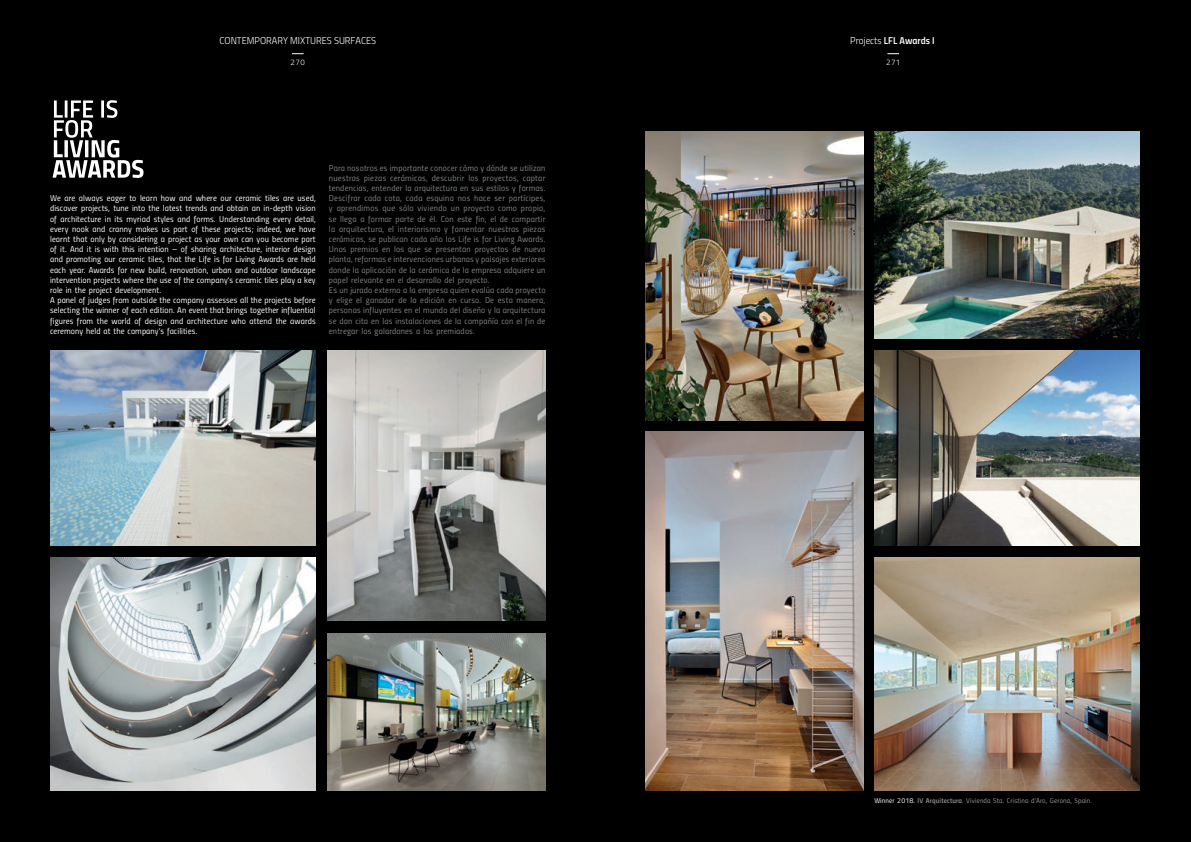
<style>
.page{position:relative;width:1191px;height:842px;background:#000}
.page>*{position:absolute;margin:0;border:0;box-sizing:border-box;transform-origin:0 0}
.t1{font:10px "Titillium Light Upright";color:#fff}
.t2{font:10px "Titillium Semibold Upright";color:#fff}
.t3{font:8.5px/10.2px "Titillium Regular Upright";letter-spacing:.02em;color:#808285}
.t4{font:8.5px/10.2px "Titillium Regular Upright";letter-spacing:.01em;color:#fff}
.t5{font:8px "Titillium Light Upright";letter-spacing:.06em;color:#fff}
.t6{font:7px "Titillium Regular Upright";letter-spacing:.02em;color:#939598}
.s1{font-family:"Titillium Light Upright"}
.s2{color:#fff}
.s3{font-family:"Titillium Semibold Upright"}
</style>
<div class="page">
<svg style="left:887px;top:54px;width:12px;height:1px"></svg>
<img style="left:50px;top:350px;width:266px;height:196px">
<img style="left:874px;top:132px;width:266px;height:207px">
<img style="left:874px;top:350px;width:266px;height:196px">
<img style="left:874px;top:557px;width:266px;height:234px">
<img style="left:50px;top:557px;width:266px;height:234px">
<img style="left:645px;top:132px;width:218px;height:289px">
<img style="left:645px;top:431px;width:218px;height:360px">
<img style="left:327px;top:633px;width:218px;height:158px">
<img style="left:327px;top:350px;width:218px;height:270px">
<svg style="left:53px;top:100px;width:90px;height:78px"></svg>
<p class="t1" style="left:219px;top:33px;width:158px">CONTEMPORARY MIXTURES SURFACES</p>
<p class="t2" style="left:850px;top:32px;width:86px"><span class="s1">Projects</span> LFL Awards I</p>
<p class="t5" style="left:290px;top:56px;width:16px">270</p>
<p class="t5" style="left:886px;top:56px;width:16px">271</p>
<p class="t4" style="left:50px;top:193px;width:267px">We are always eager to learn how and where our ceramic tiles are used, discover projects, tune into the latest trends and obtain an in-depth vision of architecture in its myriad styles and forms. Understanding every detail, every nook and cranny makes us part of these projects; indeed, we have learnt that only by considering a project as your own can you become part of it. And it is with this intention – of sharing architecture, interior design and promoting our ceramic tiles, that the Life is for Living Awards are held each year. Awards for new build, renovation, urban and outdoor landscape intervention projects where the use of the company’s ceramic tiles play a key role in the project development.<br>A panel of judges from outside the company assesses all the projects before selecting the winner of each edition. An event that brings together influential figures from the world of design and architecture who attend the awards ceremony held at the company’s facilities.</p>
<p class="t3" style="left:329px;top:162px;width:218px">Para nosotros es importante conocer cómo y dónde se utilizan nuestras piezas cerámicas, descubrir los proyectos, captar tendencias, entender la arquitectura en sus estilos y formas.<br>Descifrar cada cota, cada esquina nos hace ser partícipes, y aprendimos que sólo viviendo un proyecto como propio, se llega a formar parte de él. Con este fin, el de compartir la arquitectura, el interiorismo y fomentar nuestras piezas cerámicas, se publican cada año los Life is for Living Awards.<br>Unos premios en los que se presentan proyectos de nueva planta, reformas e intervenciones urbanas y paisajes exteriores donde la aplicación de la cerámica de la empresa adquiere un papel relevante en el desarrollo del proyecto.<br>Es un jurado externo a la empresa quien evalúa cada proyecto y elige el ganador de la edición en curso. De esta manera, personas influyentes en el mundo del diseño y la arquitectura se dan cita en las instalaciones de la compañía con el fin de entregar los galardones a los premiados.</p>
<p class="t6" style="left:874px;top:795px;width:219px"><span class="s2">Winner 2018.</span> <span class="s3">IV Arquitectura</span>. Vivienda Sta. Cristina d’Aro, Gerona, Spain.</p>
</div>
